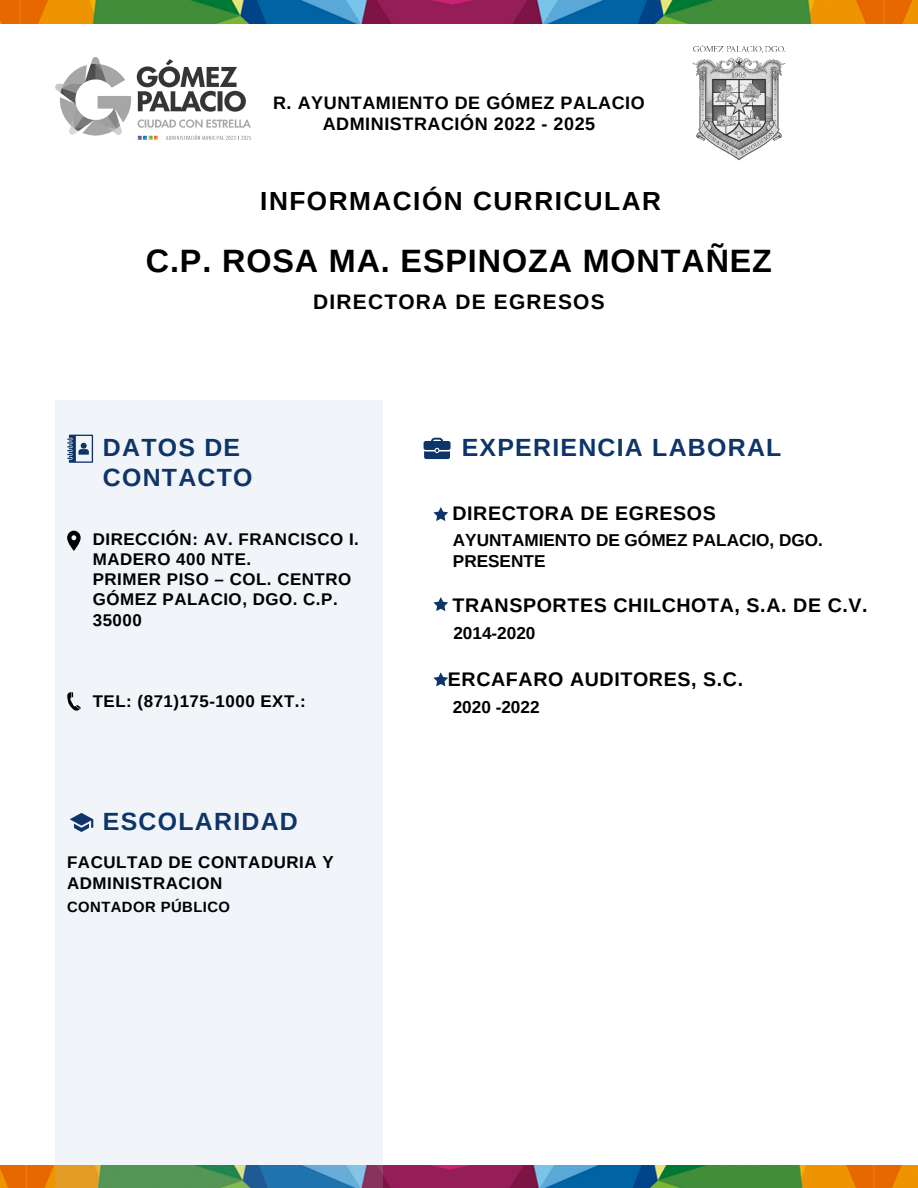
<style>
.page{position:relative;width:918px;height:1188px;background:#fff}
.page>*{position:absolute;margin:0;border:0;box-sizing:border-box;transform-origin:0 0}
.t1{font:700 32.4px "Arimo";letter-spacing:.03em;color:#000}
.t2{font:700 26.25px "Arimo";letter-spacing:.055em;color:#000}
.t3{font:700 24.9px/29.2px "Arimo";letter-spacing:.05em;color:#0e3569}
.t4{font:700 21px "Arimo";letter-spacing:.055em;color:#000}
.t5{font:700 19.65px "Arimo";letter-spacing:.03em;color:#000}
.t6{font:700 18px/21.3px "Arimo";letter-spacing:.03em;color:#000;text-align:center}
.t7{font:700 17.25px/20.2px "Arimo";color:#000}
.t8{font:700 16.95px/20.2px "Arimo";letter-spacing:.03em;color:#000}
.t9{font:700 14.85px "Arimo";letter-spacing:.03em;color:#000}
</style>
<div class="page">
<img style="left:692px;top:45px;width:94px;height:116px">
<img style="left:56px;top:57px;width:194px;height:82px">
<img style="left:0;top:1165px;width:918px;height:23px">
<svg style="left:424px;top:438px;width:27px;height:21px"></svg>
<div style="left:56px;top:400px;width:327px;height:788px;background:#f1f4f8"></div>
<svg style="left:67px;top:531px;width:14px;height:20px"></svg>
<svg style="left:67px;top:692px;width:14px;height:19px"></svg>
<svg style="left:70px;top:813px;width:23px;height:19px"></svg>
<svg style="left:67px;top:435px;width:26px;height:28px"></svg>
<img style="left:0;top:0;width:918px;height:23px">
<svg style="left:434px;top:597px;width:14px;height:14px"></svg>
<svg style="left:434px;top:673px;width:14px;height:13px"></svg>
<svg style="left:434px;top:507px;width:14px;height:14px"></svg>
<p class="t6" style="left:273px;top:92px;width:373px">R. AYUNTAMIENTO DE GÓMEZ PALACIO<br>ADMINISTRACIÓN 2022 - 2025</p>
<h2 class="t2" style="left:260px;top:187px;width:402px">INFORMACIÓN CURRICULAR</h2>
<h1 class="t1" style="left:146px;top:242px;width:628px">C.P. ROSA MA. ESPINOZA MONTAÑEZ</h1>
<p class="t4" style="left:313px;top:290px;width:293px">DIRECTORA DE EGRESOS</p>
<h3 class="t3" style="left:103px;top:433px;width:151px">DATOS DE<br>CONTACTO</h3>
<p class="t8" style="left:93px;top:529px;width:268px">DIRECCIÓN: AV. FRANCISCO I.<br>MADERO 400 NTE.<br>PRIMER PISO – COL. CENTRO<br>GÓMEZ PALACIO, DGO. C.P.<br>35000</p>
<p class="t8" style="left:93px;top:691px;width:215px">TEL: (871)175-1000 EXT.:</p>
<h3 class="t3" style="left:103px;top:807px;width:196px">ESCOLARIDAD</h3>
<p class="t8" style="left:67px;top:852px;width:268px">FACULTAD DE CONTADURIA Y<br>ADMINISTRACION</p>
<p class="t9" style="left:67px;top:898px;width:164px">CONTADOR PÚBLICO</p>
<h3 class="t3" style="left:462px;top:433px;width:321px">EXPERIENCIA LABORAL</h3>
<p class="t5" style="left:452px;top:503px;width:265px">DIRECTORA DE EGRESOS</p>
<p class="t7" style="left:453px;top:530px;width:372px">AYUNTAMIENTO DE GÓMEZ PALACIO, DGO.<br>PRESENTE</p>
<p class="t5" style="left:452px;top:594px;width:417px">TRANSPORTES CHILCHOTA, S.A. DE C.V.</p>
<p class="t7" style="left:453px;top:623px;width:84px">2014-2020</p>
<p class="t5" style="left:448px;top:668px;width:297px">ERCAFARO AUDITORES, S.C.</p>
<p class="t7" style="left:453px;top:697px;width:88px">2020 -2022</p>
</div>
